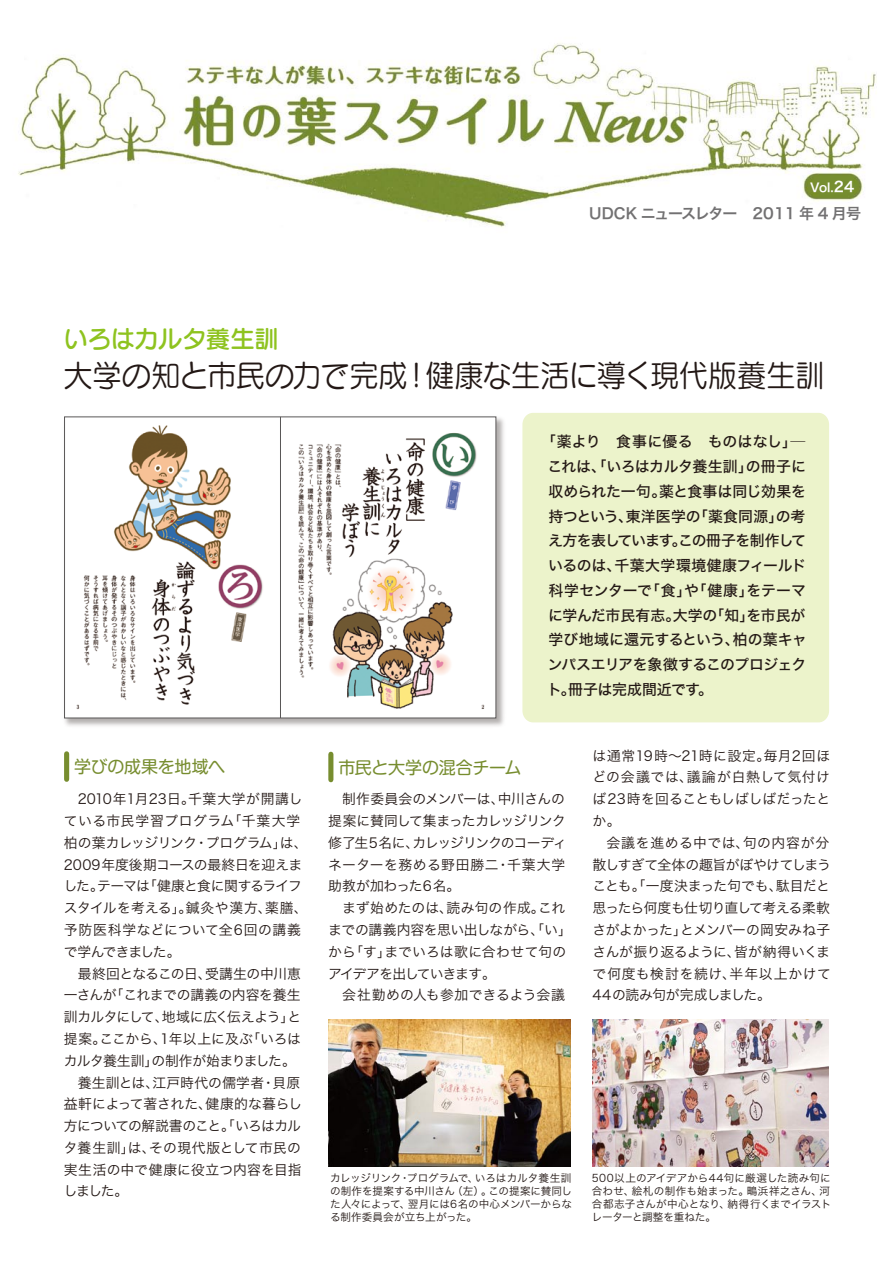
<style>
.page{position:relative;width:893px;height:1263px;background:#fff}
.page>*{position:absolute;margin:0;border:0;box-sizing:border-box;transform-origin:0 0}
.t1{font:30.9px "Seurat Pro M";letter-spacing:-.02em;color:#231815;scale:.95 1}
.t2{font:24.45px "Seurat Pro DB";letter-spacing:-.02em;color:#8ec31f}
.t3{font:16.95px "Shin M Go Pro";letter-spacing:-.015em;color:#778d2f}
.t4{font:15px "Hira Kaku Pro W6";letter-spacing:-.04em;color:#727172}
.t5{font:14.85px/24.8px "Hira Kaku Std W5";letter-spacing:-.02em;color:#231815;text-align:justify}
.t6{font:13.8px/21.8px "Hira Kaku Pro W3";letter-spacing:-.005em;color:#231815}
.t7{font:12.15px "Hira Kaku Pro W6";color:#fff}
.t8{font:10.65px/12.8px "Hira Kaku Std W3";letter-spacing:-.01em;color:#231815;text-align:justify}
.s1{font-size:14.25px}
</style>
<div class="page">
<div style="left:522px;top:413px;width:307px;height:309px;background:#ecf3cb;border-radius:11px"></div>
<img style="left:64px;top:416px;width:440px;height:310px">
<img style="left:18px;top:43px;width:858px;height:185px">
<img style="left:592px;top:1019px;width:236px;height:148px">
<img style="left:329px;top:1019px;width:241px;height:148px">
<img style="left:66px;top:419px;width:428px;height:297px">
<div style="left:64px;top:754px;width:5px;height:25px;background:#778d2f"></div>
<div style="left:328px;top:754px;width:5px;height:26px;background:#778d2f"></div>
<hr style="left:280px;top:417px;width:1px;height:301px;background:#595757">
<p class="t7" style="left:810px;top:177px;width:45px">Vol.<span class="s1">24</span></p>
<p class="t4" style="left:589px;top:199px;width:274px">UDCK ニュースレター　2011 年 4 月号</p>
<p class="t2" style="left:63px;top:322px;width:217px">いろはカルタ養生訓</p>
<p class="t1" style="left:63px;top:355px;width:803px">大学の知と市民の力で完成！健康な生活に導く現代版養生訓</p>
<p class="t5" style="left:547px;top:429px;width:261px;text-indent:-6px">「薬より　食事に優る　ものはなし」─これは、「いろはカルタ養生訓」の冊子に収められた一句。薬と食事は同じ効果を持つという、東洋医学の「薬食同源」の考え方を表しています。この冊子を制作しているのは、千葉大学環境健康フィールド科学センターで「食」や「健康」をテーマに学んだ市民有志。大学の「知」を市民が学び地域に還元するという、柏の葉キャンパスエリアを象徴するこのプロジェクト。冊子は完成間近です。</p>
<p class="t6" style="left:593px;top:743px;width:240px">は通常19時～21時に設定。毎月2回ほどの会議では、議論が白熱して気付けば23時を回ることもしばしばだったとか。<br>　会議を進める中では、句の内容が分散しすぎて全体の趣旨がぼやけてしまうことも。「一度決まった句でも、駄目だと思ったら何度も仕切り直して考える柔軟さがよかった」とメンバーの岡安みね子さんが振り返るように、皆が納得いくまで何度も検討を続け、半年以上かけて<br>44の読み句が完成しました。</p>
<p class="t3" style="left:74px;top:753px;width:152px">学びの成果を地域へ</p>
<p class="t3" style="left:338px;top:753px;width:185px">市民と大学の混合チーム</p>
<p class="t6" style="left:64px;top:787px;width:245px">　2010年1月23日。千葉大学が開講している市民学習プログラム「千葉大学柏の葉カレッジリンク・プログラム」は、<br>2009年度後期コースの最終日を迎えました。テーマは「健康と食に関するライフスタイルを考える」。鍼灸や漢方、薬膳、予防医科学などについて全6回の講義で学んできました。<br>　最終回となるこの日、受講生の中川恵一さんが「これまでの講義の内容を養生訓カルタにして、地域に広く伝えよう」と提案。ここから、1年以上に及ぶ「いろはカルタ養生訓」の制作が始まりました。　養生訓とは、江戸時代の儒学者・貝原益軒によって著された、健康的な暮らし方についての解説書のこと。「いろはカルタ養生訓」は、その現代版として市民の実生活の中で健康に役立つ内容を目指しました。</p>
<p class="t6" style="left:328px;top:787px;width:245px">　制作委員会のメンバーは、中川さんの提案に賛同して集まったカレッジリンク修了生5名に、カレッジリンクのコーディネーターを務める野田勝二・千葉大学助教が加わった6名。<br>　まず始めたのは、読み句の作成。これまでの講義内容を思い出しながら、「い」から「す」までいろは歌に合わせて句のアイデアを出していきます。<br>　会社勤めの人も参加できるよう会議</p>
<p class="t8" style="left:330px;top:1172px;width:244px">カレッジリンク・プログラムで、いろはカルタ養生訓の制作を提案する中川さん（左）。この提案に賛同した人々によって、翌月には6名の中心メンバーからなる制作委員会が立ち上がった。</p>
<p class="t8" style="left:592px;top:1172px;width:241px">500以上のアイデアから44句に厳選した読み句に合わせ、絵札の制作も始まった。鴫浜祥之さん、河合都志子さんが中心となり、納得行くまでイラストレーターと調整を重ねた。</p>
</div>
